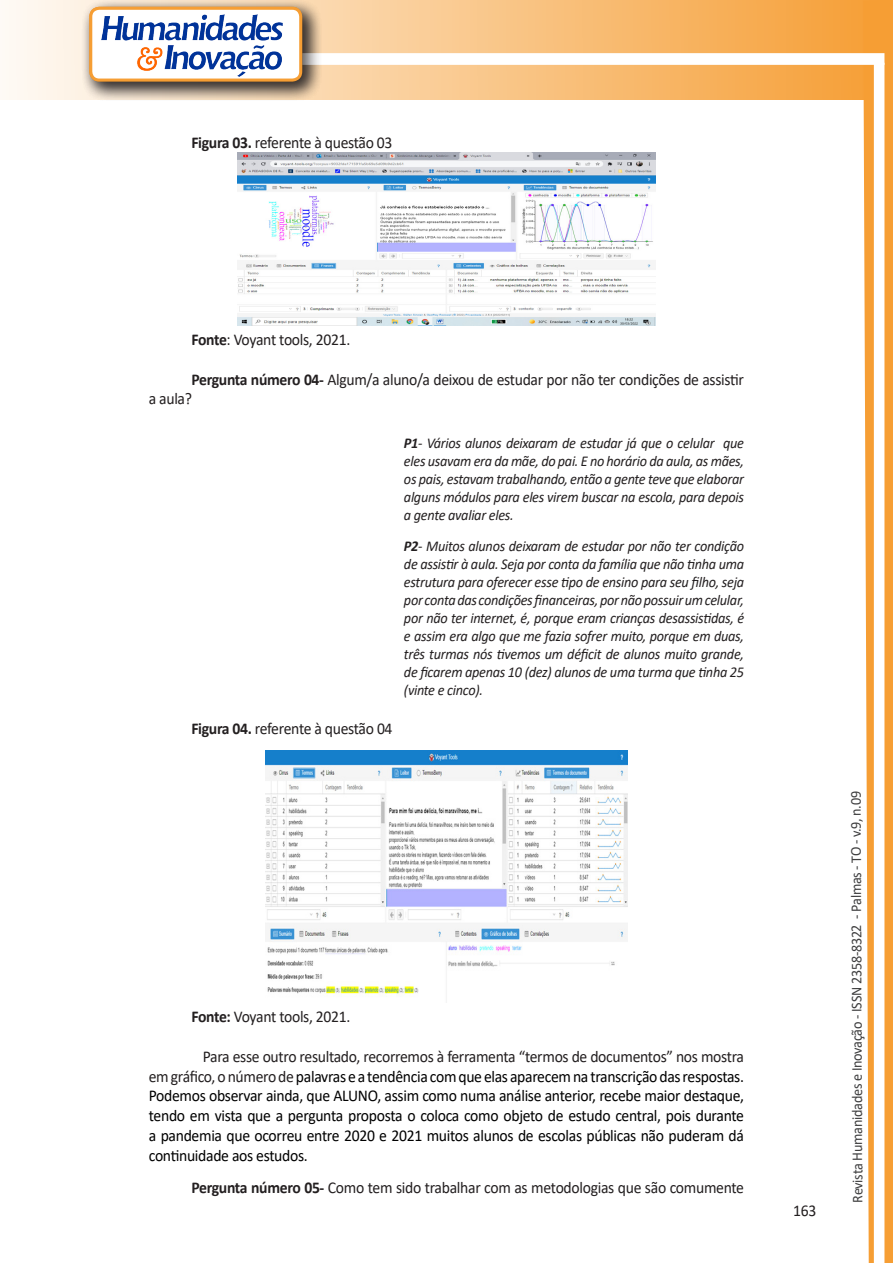
<style>
.page{position:relative;width:893px;height:1263px;background:#fff}
.page>*{position:absolute;margin:0;border:0;box-sizing:border-box;transform-origin:0 0}
.texto{font:16.5px/19.8px "Calibri";letter-spacing:-.02em;color:#000;text-align:justify;scale:.95 1}
.texto-2{font:16.5px/19.8px "Calibri";letter-spacing:-.02em;color:#231f20;scale:.95 1}
.citacao{font:italic 15px/18px "Calibri";letter-spacing:-.02em;color:#231f20;text-align:justify;scale:.95 1}
.t1{font:15px "Calibri";letter-spacing:-.025em;color:#3e3e3f;scale:.95 1}
.s1{font-weight:700}
.s2{color:#231f20}
</style>
<div class="page">
<svg style="left:5px;top:0;width:858px;height:100px;background:#f9c484"></svg>
<div style="left:302px;top:53px;width:582px;height:12px;background:#fff;border:2px solid #fff"></div>
<svg style="left:863px;top:0;width:30px;height:1263px"></svg>
<div style="left:81px;top:0;width:241px;height:102px;background:#231f20;opacity:.75"></div>
<div style="left:91px;top:8px;width:210px;height:72px;background:#fff;border-radius:9px"></div>
<div style="left:89px;top:7px;width:213px;height:75px;border:3px solid #f69e34;border-radius:9px"></div>
<img style="left:101px;top:14px;width:181px;height:62px">
<img style="left:238px;top:152px;width:417px;height:173px">
<img style="left:265px;top:751px;width:363px;height:243px">
<p class="texto-2" style="left:191px;top:133px;width:213px"><span class="s1">Figura 03.</span> referente à questão 03</p>
<p class="texto-2" style="left:191px;top:329px;width:169px"><span class="s1">Fonte</span>: Voyant tools, 2021.</p>
<p class="texto-2" style="left:149px;top:369px;width:628px;text-indent:43px"><span class="s1">Pergunta número 04-</span> Algum/a aluno/a deixou de estudar por não ter condições de assistir a aula?</p>
<p class="citacao" style="left:404px;top:433px;width:360px"><span class="s1">P1</span>- Vários alunos deixaram de estudar já que o celular que eles usavam era da mãe, do pai. E no horário da aula, as mães, os pais, estavam trabalhando, então a gente teve que elaborar alguns módulos para eles virem buscar na escola, para depois a gente avaliar eles.</p>
<p class="citacao" style="left:404px;top:536px;width:360px"><span class="s1">P2</span>- Muitos alunos deixaram de estudar por não ter condição de assistir à aula. Seja por conta da família que não tinha uma estrutura para oferecer esse tipo de ensino para seu filho, seja por conta das condições financeiras, por não possuir um celular, por não ter internet, é, porque eram crianças desassistidas, é e assim era algo que me fazia sofrer muito, porque em duas, três turmas nós tivemos um déficit de alunos muito grande, de ficarem apenas 10 (dez) alunos de uma turma que tinha 25 (vinte e cinco).</p>
<p class="texto-2" style="left:191px;top:718px;width:213px"><span class="s1">Figura 04.</span> referente à questão 04</p>
<p class="texto-2" style="left:191px;top:1006px;width:169px"><span class="s1">Fonte:</span> Voyant tools, 2021.</p>
<p class="texto" style="left:149px;top:1046px;width:628px;text-indent:54px"><span class="s2">Para esse outro resultado, recorremos à ferramenta “termos de documentos” nos mostra em gráfico, o número de</span> palavras e a tendência com que elas aparecem na transcrição das respostas.<br>Podemos observar ainda, que ALUNO, assim como numa análise anterior, recebe maior destaque, tendo em vista que a pergunta proposta o coloca como objeto de estudo central, pois durante a pandemia que ocorreu entre 2020 e 2021 muitos alunos de escolas públicas não puderam dá continuidade aos estudos.</p>
<p class="texto-2" style="left:191px;top:1178px;width:583px"><span class="s1">Pergunta número 05-</span> Como tem sido trabalhar com as metodologias que são comumente</p>
<p class="texto-2" style="left:793px;top:1200px;width:26px">163</p>
<p class="t1" style="left:846px;top:1203px;width:435px;rotate:-90deg">Revista Humanidades e Inovação - ISSN 2358-8322 - Palmas - TO - v.9, n.09</p>
</div>
